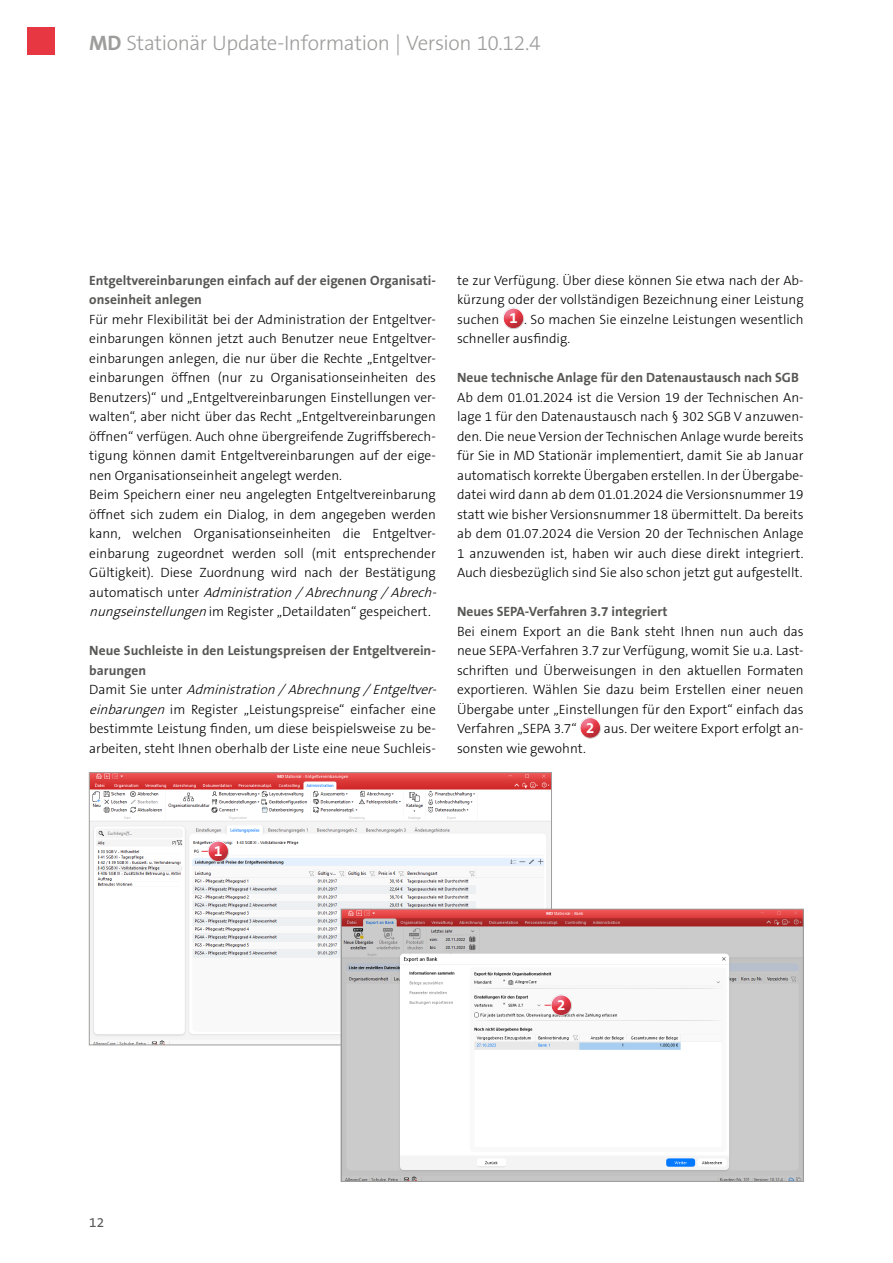
<style>
.page{position:relative;width:893px;height:1263px;background:#fff}
.page>*{position:absolute;margin:0;border:0;box-sizing:border-box;transform-origin:0 0}
.t1{font:300 21px "The Sans B3";letter-spacing:-.015em;color:#9d9d9c}
.t2{font:700 15px "The Sans B7";color:#fff}
.t3{font:300 13.5px/19.5px "The Sans B3";color:#000;text-align:justify}
.t4{font:700 13.5px/19.5px "The Sans B7";color:#575756}
.t5{font:13.5px "The Sans B5 Plain";color:#575756}
.s1{font-family:"The Sans B7";font-weight:700}
.s2{font-style:italic}
.s3{font-family:"The Sans B7";font-weight:700;font-size:15px;color:#fff}
</style>
<div class="page">
<div style="left:28px;top:28px;width:27px;height:27px;background:#e73743"></div>
<div style="left:496px;top:306px;width:39px;height:25px;background:#000;opacity:.2"></div>
<div style="left:573px;top:716px;width:39px;height:25px;background:#000;opacity:.2"></div>
<img style="left:91px;top:774px;width:459px;height:269px">
<img style="left:343px;top:911px;width:459px;height:269px">
<div style="left:341px;top:909px;width:463px;height:273px;border:1px solid #9d9d9c"></div>
<div style="left:197px;top:831px;width:39px;height:33px;background:#7682a5;opacity:.75"></div>
<div style="left:201px;top:839px;width:39px;height:25px;background:#000;opacity:.2"></div>
<div style="left:540px;top:985px;width:39px;height:33px;background:#7682a5;opacity:.75"></div>
<div style="left:544px;top:993px;width:39px;height:25px;background:#000;opacity:.2"></div>
<h1 class="t1" style="left:89px;top:32px;width:453px"><span class="s1">MD</span> Stationär Update-Information | Version 10.12.4</h1>
<p class="t4" style="left:89px;top:271px;width:348px">Entgeltvereinbarungen einfach auf der eigenen Organisati&shy;onseinheit anlegen</p>
<p class="t3" style="left:89px;top:310px;width:352px;text-align:left">Für mehr Flexibilität bei der Administration der Entgeltver&shy;einbarungen können jetzt auch Benutzer neue Entgeltver&shy;einbarungen anlegen, die nur über die Rechte „Entgeltver&shy;einbarungen öffnen (nur zu Organisationseinheiten des Benutzers)“ und „Entgeltvereinbarungen Einstellungen ver&shy;walten“, aber nicht über das Recht „Entgeltvereinbarungen öffnen“ verfügen. Auch ohne übergreifende Zugriffsberech&shy;tigung können damit Entgeltvereinbarungen auf der eige&shy;nen Organisationseinheit angelegt werden.<br>Beim Speichern einer neu angelegten Entgeltvereinbarung öffnet sich zudem ein Dialog, in dem angegeben werden kann, welchen Organisationseinheiten die Entgeltver&shy;einbarung zugeordnet werden soll (mit entsprechender Gültigkeit). Diese Zuordnung wird nach der Bestätigung a u t o m a t i s c h u n t e r <span class="s2">Administration /Abrechnung/Abrech&shy;nungseinstellungen</span> im Register „Detaildaten“ gespeichert.</p>
<p class="t4" style="left:89px;top:642px;width:348px">Neue Suchleiste in den Leistungspreisen der Entgeltverein&shy;barungen</p>
<p class="t3" style="left:89px;top:681px;width:352px;text-align:left">D a m i t S i e u n t e r <span class="s2">Administration /Abrechnung/Entgeltver&shy;einbarungen</span> im Register „Leistungspreise“ einfacher eine bestimmte Leistung finden, um diese beispielsweise zu be&shy;arbeiten, steht Ihnen oberhalb der Liste eine neue Suchleis-</p>
<p class="t3" style="left:457px;top:271px;width:348px">te zur Verfügung. Über diese können Sie etwa nach der Ab&shy;kürzung oder der vollständigen Bezeichnung einer Leistung suchen <span class="s3">1</span> . So machen Sie einzelne Leistungen wesentlich schneller ausfindig.</p>
<p class="t4" style="left:457px;top:369px;width:343px">Neue technische Anlage für den Datenaustausch nach SGB</p>
<p class="t3" style="left:457px;top:388px;width:348px">Ab dem 01.01.2024 ist die Version 19 der Technischen An&shy;lage 1 für den Datenaustausch nach § 302 SGB V anzuwen&shy;den. Die neue Version der Technischen Anlage wurde bereits für Sie in MD Stationär implementiert, damit Sie ab Januar automatisch korrekte Übergaben erstellen. In der Übergabe&shy;datei wird dann ab dem 01.01.2024 die Versionsnummer 19 statt wie bisher Versionsnummer 18 übermittelt. Da bereits ab dem 01.07.2024 die Version 20 der Technischen Anlage 1 anzuwenden ist, haben wir auch diese direkt integriert.<br>Auch diesbezüglich sind Sie also schon jetzt gut aufgestellt.</p>
<p class="t4" style="left:457px;top:603px;width:212px">Neues SEPA-Verfahren 3.7 integriert</p>
<p class="t3" style="left:457px;top:622px;width:348px">Bei einem Export an die Bank steht Ihnen nun auch das neue SEPA-Verfahren 3.7 zur Verfügung, womit Sie u.a. Last&shy;schriften und Überweisungen in den aktuellen Formaten exportieren. Wählen Sie dazu beim Erstellen einer neuen Übergabe unter „Einstellungen für den Export“ einfach das Verfahren „SEPA 3.7“ <span class="s3">2</span> aus. Der weitere Export erfolgt an&shy;sonsten wie gewohnt.</p>
<p class="t2" style="left:214px;top:843px;width:10px">1</p>
<p class="t2" style="left:557px;top:997px;width:10px">2</p>
<p class="t5" style="left:89px;top:1215px;width:16px">12</p>
</div>
